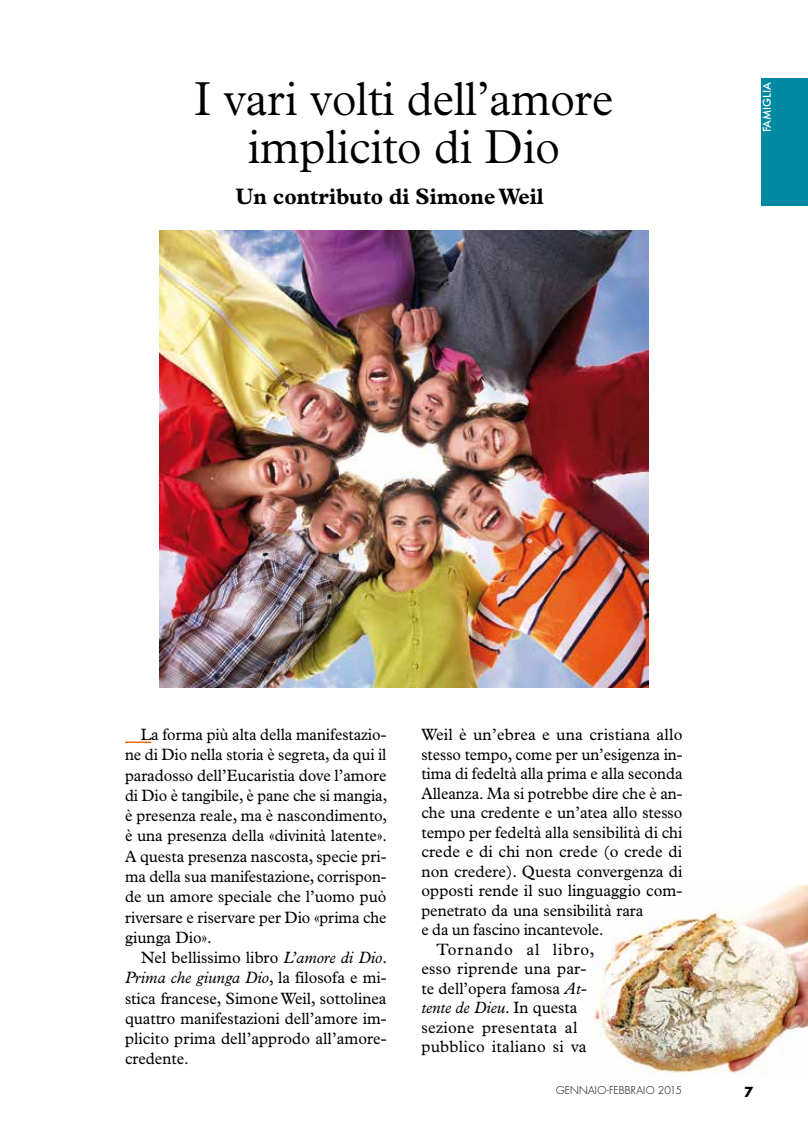
<style>
.page{position:relative;width:808px;height:1127px;background:#fff}
.page>*{position:absolute;margin:0;border:0;box-sizing:border-box;transform-origin:0 0}
.t1{font:300 48px/48px "Plantin";color:#000;text-align:center;scale:.96 1}
.t2{font:700 22.5px "Plantin";color:#000;scale:.96 1}
.t3{font:16.5px/20.2px "Plantin";color:#000;text-align:justify;scale:.95 1}
.t4{font:16.5px/20.2px "Plantin";color:#000;text-align:justify}
.t5{font:16.5px "Plantin";color:#000;scale:.96 1}
.t6{font:16.5px "Plantin";color:#000;scale:.94 1}
.t7{font:italic 16.5px "Plantin";color:#000;scale:.96 1}
.t8{font:16.5px "Plantin";letter-spacing:.02em;color:#000}
.t9{font:16.5px "Plantin";letter-spacing:.06em;color:#000}
.t10{font:700 13.5px "Futura";color:#000}
.t11{font:300 10.5px "Futura";letter-spacing:.015em;color:#000}
.t12{font:500 10.5px "Futura";color:#fff}
.s1{font-style:italic}
.s2{font-style:normal}
</style>
<div class="page">
<img style="left:160px;top:231px;width:488px;height:456px">
<img style="left:593px;top:885px;width:215px;height:191px">
<div style="left:761px;top:79px;width:47px;height:127px;background:#008aa1"></div>
<hr style="left:125px;top:741px;width:26px;height:2px;background:#eb690b">
<h1 class="t1" style="left:195px;top:75px;width:438px">I vari volti dell’amore implicito di Dio</h1>
<h2 class="t2" style="left:236px;top:183px;width:322px">Un contributo di Simone Weil</h2>
<p class="t12" style="left:760px;top:132px;width:52px;rotate:-90deg">FAMIGLIA</p>
<p class="t3" style="left:125px;top:724px;width:277px;text-indent:16px">La forma più alta della manifestazio&shy;ne di Dio nella storia è segreta, da qui il paradosso dell’Eucaristia dove l’amore di Dio è tangibile, è pane che si mangia, è presenza reale, ma è nascondimento, è una presenza della «divinità latente».<br>A questa presenza nascosta, specie pri&shy;ma della sua manifestazione, corrispon&shy;de un amore speciale che l’uomo può riversare e riservare per Dio «prima che giunga Dio».</p>
<p class="t4" style="left:125px;top:947px;width:264px;text-indent:16px">Nel bellissimo libro <span class="s1">L’amore di Dio</span>.<br><span class="s1">Prima che giunga Dio</span>, la filosofa e mi&shy;stica francese, Simone Weil, sottolinea quattro manifestazioni dell’amore im&shy;plicito prima dell’approdo all’amore&shy;credente.</p>
<p class="t4" style="left:421px;top:724px;width:263px">Weil è un’ebrea e una cristiana allo</p>
<p class="t3" style="left:421px;top:744px;width:276px">stesso tempo, come per un’esigenza in-</p>
<p class="t3" style="left:421px;top:763px;width:276px">tima di fedeltà alla prima e alla seconda</p>
<p class="t3" style="left:421px;top:783px;width:276px">Alleanza. Ma si potrebbe dire che è an-</p>
<p class="t5" style="left:421px;top:803px;width:273px">che una credente e un’atea allo stesso</p>
<p class="t5" style="left:421px;top:822px;width:273px">tempo per fedeltà alla sensibilità di chi</p>
<p class="t4" style="left:421px;top:841px;width:262px">crede e di chi non crede (o crede di</p>
<p class="t4" style="left:421px;top:861px;width:263px">non credere). Questa convergenza di</p>
<p class="t4" style="left:421px;top:880px;width:263px">opposti rende il suo linguaggio com-</p>
<p class="t5" style="left:421px;top:900px;width:233px">penetrato da una sensibilità rara</p>
<p class="t6" style="left:421px;top:920px;width:195px">e da un fascino incantevole.</p>
<p class="t9" style="left:437px;top:939px;width:159px">Tornando al libro,</p>
<p class="t4" style="left:421px;top:958px;width:167px">esso riprende una par-</p>
<p class="t5" style="left:421px;top:978px;width:173px">te dell’opera famosa <span class="s1">At-</span></p>
<p class="t7" style="left:421px;top:998px;width:164px">tente de Dieu<span class="s2">. In questa</span></p>
<p class="t8" style="left:421px;top:1017px;width:157px">sezione presentata al</p>
<p class="t4" style="left:421px;top:1036px;width:167px">pubblico italiano si va</p>
<p class="t11" style="left:556px;top:1084px;width:128px">GENNAIO-FEBBRAIO 2015</p>
<p class="t10" style="left:744px;top:1083px;width:11px">7</p>
</div>
